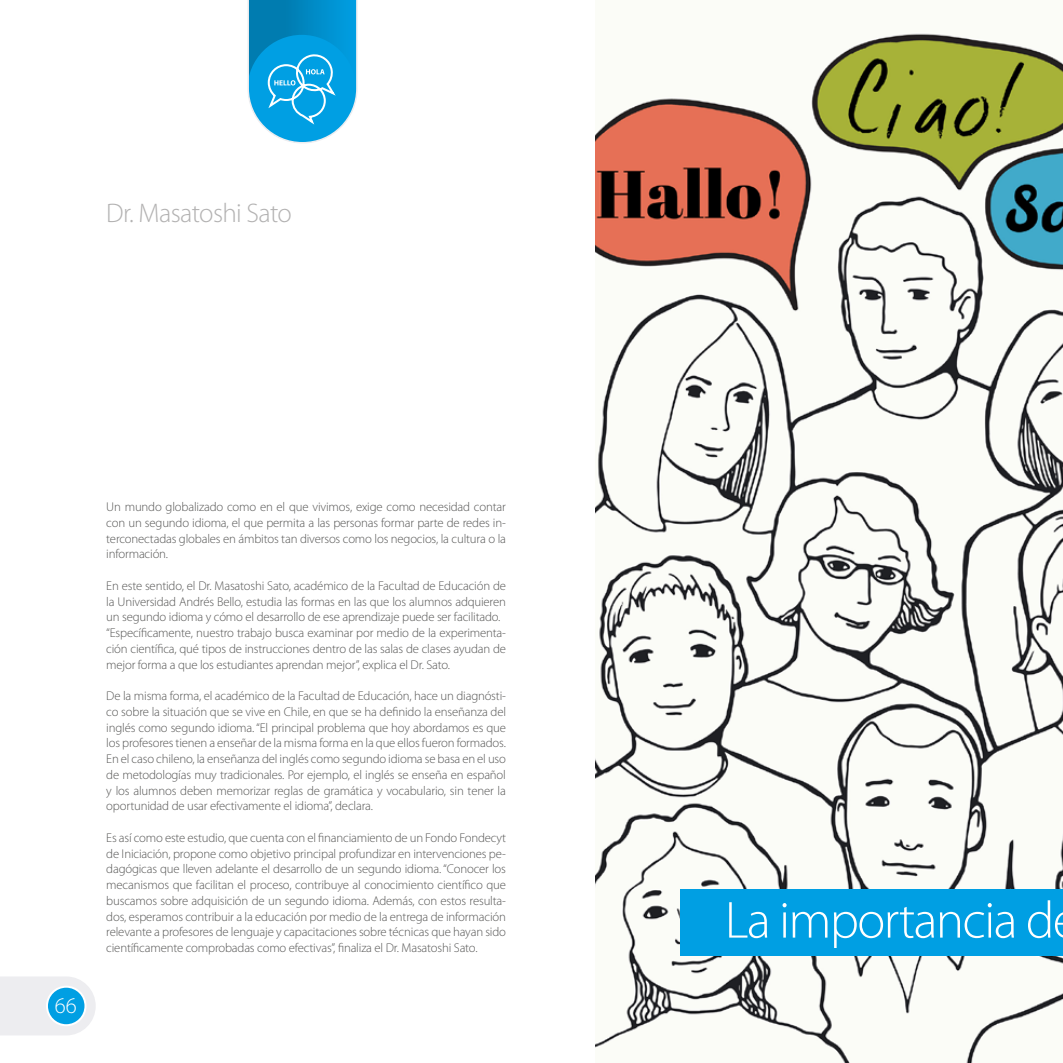
<style>
.page{position:relative;width:1063px;height:1063px;background:#fff}
.page>*{position:absolute;margin:0;border:0;box-sizing:border-box;transform-origin:0 0}
.t1{font:300 52.5px "Myriad Pro";letter-spacing:-.03em;color:#fff}
.t2{font:300 27px "Myriad Pro";letter-spacing:-.025em;color:#b3b2b2}
.t3{font:300 22.5px "Myriad Pro";color:#fff}
.t4{font:300 12.75px/15.8px "Myriad Pro";letter-spacing:-.015em;color:#575756;text-align:justify}
</style>
<div class="page">
<img style="left:595px;top:33px;width:468px;height:1030px">
<div style="left:680px;top:889px;width:383px;height:66px;background:#009fe3"></div>
<svg style="left:248px;top:0;width:110px;height:143px;background:#28a7dc"></svg>
<svg style="left:0;top:977px;width:96px;height:58px;background:#eeeef1"></svg>
<svg style="left:46px;top:986px;width:40px;height:40px"></svg>
<div style="left:48px;top:988px;width:36px;height:36px;background:#009fe3;border-radius:50%"></div>
<h2 class="t2" style="left:106px;top:198px;width:187px">Dr. Masatoshi Sato</h2>
<h3 class="t3" style="left:55px;top:993px;width:23px">66</h3>
<p class="t4" style="left:106px;top:499px;width:401px">Un mundo globalizado como en el que vivimos, exige como necesidad contar con un segundo idioma, el que permita a las personas formar parte de redes in&shy;terconectadas globales en ámbitos tan diversos como los negocios, la cultura o la información.</p>
<p class="t4" style="left:106px;top:578px;width:401px;text-align:left">En este sentido, el Dr. Masatoshi Sato, académico de la Facultad de Educación de la Universidad Andrés Bello, estudia las formas en las que los alumnos adquieren un segundo idioma y cómo el desarrollo de ese aprendizaje puede ser facilitado. “Específicamente, nuestro trabajo busca examinar por medio de la experimenta&shy;ción científica, qué tipos de instrucciones dentro de las salas de clases ayudan de mejor forma a que los estudiantes aprendan mejor”, explica el Dr. Sato.</p>
<p class="t4" style="left:106px;top:688px;width:401px">De la misma forma, el académico de la Facultad de Educación, hace un diagnósti&shy;co sobre la situación que se vive en Chile, en que se ha definido la enseñanza del inglés como segundo idioma. “El principal problema que hoy abordamos es que los profesores tienen a enseñar de la misma forma en la que ellos fueron formados.<br>En el caso chileno, la enseñanza del inglés como segundo idioma se basa en el uso de metodologías muy tradicionales. Por ejemplo, el inglés se enseña en español y los alumnos deben memorizar reglas de gramática y vocabulario, sin tener la oportunidad de usar efectivamente el idioma”, declara.</p>
<p class="t4" style="left:106px;top:830px;width:401px">Es así como este estudio, que cuenta con el financiamiento de un Fondo Fondecyt de Iniciación, propone como objetivo principal profundizar en intervenciones pe&shy;dagógicas que lleven adelante el desarrollo de un segundo idioma. “Conocer los mecanismos que facilitan el proceso, contribuye al conocimiento científico que buscamos sobre adquisición de un segundo idioma. Además, con estos resulta&shy;dos, esperamos contribuir a la educación por medio de la entrega de información relevante a profesores de lenguaje y capacitaciones sobre técnicas que hayan sido científicamente comprobadas como efectivas”, finaliza el Dr. Masatoshi Sato.</p>
<h1 class="t1" style="left:725px;top:891px;width:331px">La importancia d</h1>
</div>
